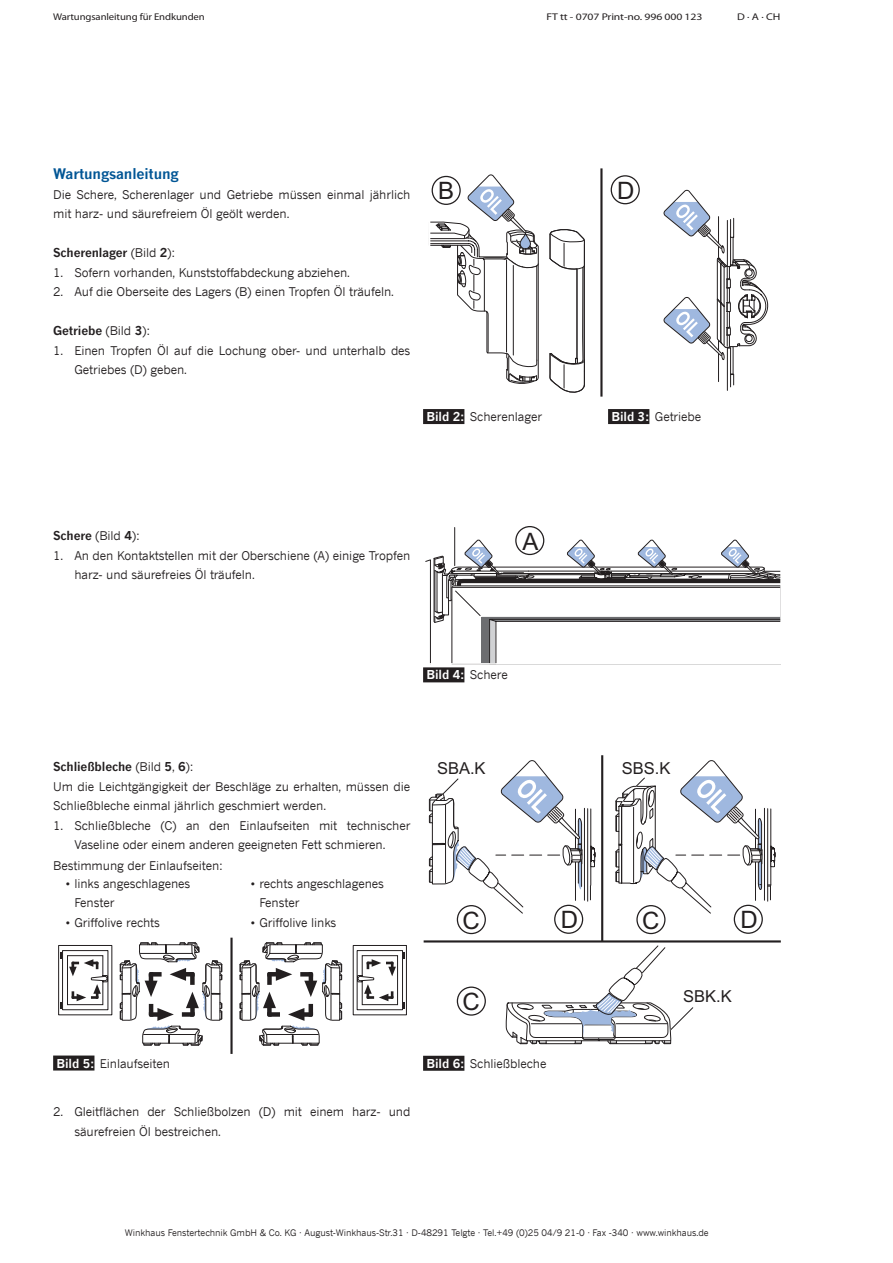
<style>
.page{position:relative;width:893px;height:1263px;background:#fff}
.page>*{position:absolute;margin:0;border:0;box-sizing:border-box;transform-origin:0 0}
.t1{font:24px "Arial";color:#231f20}
.t2{font:16.5px "Arial";color:#231f20}
.t3{font:700 14.25px "News Gothic";letter-spacing:-.01em;color:#005595}
.t4{font:12px/19.5px "News Gothic";letter-spacing:-.01em;color:#231f20}
.t5{font:700 12px "News Gothic";letter-spacing:-.01em;color:#231f20}
.t6{font:700 12px "News Gothic";color:#fff}
.t7{font:9.75px "Myriad Pro";letter-spacing:-.01em;color:#231f20;scale:1.2 1}
.t8{font:9.75px "Myriad Pro";letter-spacing:-.01em;color:#231f20;scale:1.1 1}
.t9{font:9px "News Gothic";letter-spacing:-.01em;color:#231f20}
.s1{font-weight:400}
.s2{font-weight:700;color:#fff}
.s3{font-weight:400;color:#231f20}
.s4{font-weight:700}
</style>
<div class="page">
<div style="left:423px;top:667px;width:41px;height:15px;background:#231f20"></div>
<div style="left:423px;top:1056px;width:41px;height:15px;background:#231f20"></div>
<div style="left:53px;top:1055px;width:41px;height:15px;background:#231f20"></div>
<svg style="left:425px;top:526px;width:355px;height:139px"></svg>
<div style="left:457px;top:905px;width:29px;height:29px;border:1px solid #231f20;border-radius:50%"></div>
<div style="left:457px;top:986px;width:29px;height:30px;border:1px solid #231f20;border-radius:50%"></div>
<div style="left:554px;top:905px;width:29px;height:29px;border:1px solid #231f20;border-radius:50%"></div>
<div style="left:636px;top:905px;width:29px;height:29px;border:1px solid #231f20;border-radius:50%"></div>
<div style="left:734px;top:905px;width:29px;height:29px;border:1px solid #231f20;border-radius:50%"></div>
<hr style="left:601px;top:755px;width:2px;height:186px;background:#231f20">
<hr style="left:424px;top:940px;width:356px;height:2px;background:#231f20">
<svg style="left:506px;top:945px;width:188px;height:99px"></svg>
<svg style="left:429px;top:759px;width:347px;height:155px"></svg>
<svg style="left:239px;top:942px;width:103px;height:104px"></svg>
<div style="left:357px;top:950px;width:46px;height:60px;border:1px solid #231f20"></div>
<div style="left:353px;top:945px;width:54px;height:70px;border:1px solid #231f20"></div>
<svg style="left:357px;top:952px;width:48px;height:56px"></svg>
<svg style="left:120px;top:942px;width:103px;height:104px"></svg>
<div style="left:62px;top:950px;width:46px;height:60px;border:1px solid #231f20"></div>
<div style="left:58px;top:945px;width:54px;height:70px;border:1px solid #231f20"></div>
<svg style="left:60px;top:952px;width:48px;height:56px"></svg>
<hr style="left:230px;top:938px;width:3px;height:116px;background:#231f20">
<div style="left:423px;top:409px;width:41px;height:15px;background:#231f20"></div>
<hr style="left:600px;top:168px;width:2px;height:229px;background:#231f20">
<svg style="left:549px;top:229px;width:36px;height:164px"></svg>
<svg style="left:430px;top:174px;width:109px;height:210px"></svg>
<svg style="left:520px;top:234px;width:10px;height:15px"></svg>
<div style="left:520px;top:233px;width:11px;height:16px;border:1px solid #231f20;border-radius:5px"></div>
<div style="left:432px;top:176px;width:28px;height:28px;background:#fff;border-radius:50%"></div>
<div style="left:432px;top:176px;width:29px;height:29px;border:1px solid #231f20;border-radius:50%"></div>
<svg style="left:664px;top:189px;width:105px;height:202px"></svg>
<div style="left:611px;top:175px;width:29px;height:29px;border:1px solid #231f20;border-radius:50%"></div>
<div style="left:608px;top:409px;width:41px;height:15px;background:#231f20"></div>
<p class="t8" style="left:53px;top:11px;width:139px">Wartungsanleitung für Endkunden</p>
<p class="t7" style="left:546px;top:11px;width:131px">FT tt - 0707 Print-no. 996 000 123</p>
<p class="t7" style="left:737px;top:11px;width:37px">D · A · CH</p>
<p class="t3" style="left:53px;top:165px;width:127px">Wartungsanleitung</p>
<p class="t4" style="left:53px;top:184px;width:359px">Die Schere, Scherenlager und Getriebe müssen einmal jährlich mit harz- und säurefreiem Öl geölt werden.</p>
<p class="t5" style="left:53px;top:245px;width:124px">Scherenlager <span class="s1">(Bild</span> 2<span class="s1">):</span></p>
<p class="t4" style="left:53px;top:262px;width:298px">1. Sofern vorhanden, Kunststoffabdeckung abziehen.</p>
<p class="t4" style="left:53px;top:282px;width:342px">2. Auf die Oberseite des Lagers (B) einen Tropfen Öl träufeln.</p>
<p class="t5" style="left:53px;top:323px;width:99px">Getriebe <span class="s1">(Bild</span> 3<span class="s1">):</span></p>
<p class="t4" style="left:74px;top:340px;width:338px;text-indent:-21px">1. Einen Tropfen Öl auf die Lochung ober- und unterhalb des<br>Getriebes (D) geben.</p>
<h1 class="t1" style="left:438px;top:177px;width:18px">B</h1>
<h1 class="t1" style="left:617px;top:176px;width:19px">D</h1>
<p class="t4" style="left:426px;top:407px;width:117px"><span class="s2">Bild 2:</span> Scherenlager</p>
<p class="t4" style="left:611px;top:407px;width:91px"><span class="s2">Bild 3:</span> Getriebe</p>
<p class="t5" style="left:53px;top:528px;width:88px">Schere <span class="s1">(Bild</span> 4<span class="s1">):</span></p>
<p class="t4" style="left:74px;top:545px;width:337px;text-indent:-21px">1. An den Kontaktstellen mit der Oberschiene (A) einige Tropfen harz- und säurefreies Öl träufeln.</p>
<h1 class="t1" style="left:522px;top:527px;width:18px">A</h1>
<p class="t6" style="left:426px;top:667px;width:83px">Bild 4: <span class="s3">Schere</span></p>
<p class="t4" style="left:53px;top:757px;width:359px"><span class="s4">Schließbleche</span> (Bild <span class="s4">5</span>, <span class="s4">6</span>):<br>Um die Leichtgängigkeit der Beschläge zu erhalten, müssen die<br>Schließbleche einmal jährlich geschmiert werden.</p>
<p class="t4" style="left:53px;top:815px;width:359px;text-align:center">1. Schließbleche (C) an den Einlaufseiten mit technischer<br>Vaseline oder einem anderen geeigneten Fett schmieren.</p>
<p class="t4" style="left:53px;top:856px;width:171px">Bestimmung der Einlaufseiten:</p>
<p class="t4" style="left:74px;top:873px;width:117px;text-indent:-9px">• links angeschlagenes<br>Fenster</p>
<p class="t4" style="left:66px;top:912px;width:96px">• Griffolive rechts</p>
<p class="t4" style="left:259px;top:873px;width:126px;text-indent:-9px">• rechts angeschlagenes<br>Fenster</p>
<p class="t4" style="left:251px;top:912px;width:87px">• Griffolive links</p>
<h2 class="t2" style="left:437px;top:759px;width:50px">SBA.K</h2>
<h2 class="t2" style="left:622px;top:759px;width:50px">SBS.K</h2>
<h1 class="t1" style="left:463px;top:906px;width:19px">C</h1>
<h1 class="t1" style="left:561px;top:906px;width:19px">D</h1>
<h1 class="t1" style="left:642px;top:906px;width:19px">C</h1>
<h1 class="t1" style="left:740px;top:906px;width:19px">D</h1>
<h1 class="t1" style="left:463px;top:988px;width:19px">C</h1>
<p class="t4" style="left:57px;top:1053px;width:115px"><span class="s2">Bild 5:</span> Einlaufseiten</p>
<p class="t4" style="left:74px;top:1102px;width:337px;text-indent:-21px">2. Gleitflächen der Schließbolzen (D) mit einem harz- und säurefreien Öl bestreichen.</p>
<p class="t4" style="left:426px;top:1053px;width:122px"><span class="s2">Bild 6:</span> Schließbleche</p>
<h2 class="t2" style="left:683px;top:987px;width:50px">SBK.K</h2>
<p class="t9" style="left:125px;top:1227px;width:585px">Winkhaus Fenstertechnik GmbH &amp; Co. KG · August-Winkhaus-Str.31 · D-48291 Telgte · Tel.+49 (0)25 04/9 21-0 · Fax -340 · www.winkhaus.de</p>
</div>
